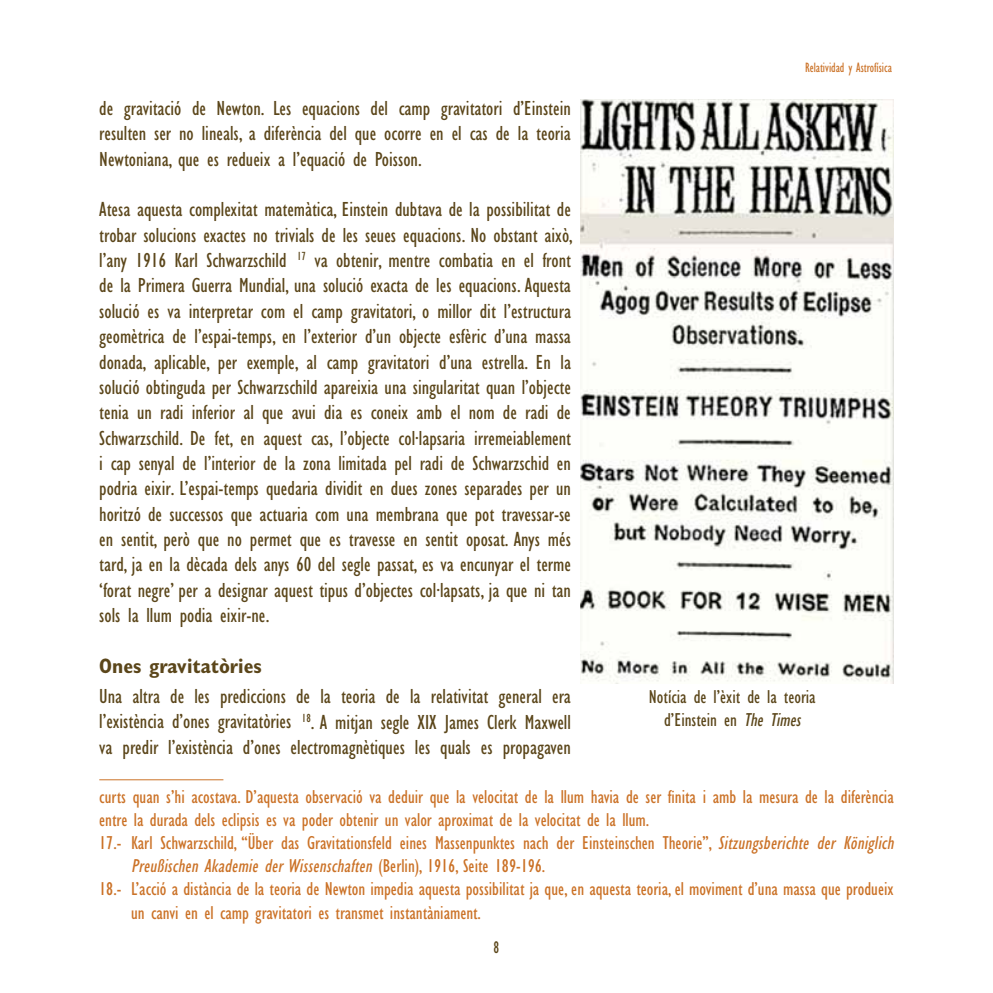
<style>
.page{position:relative;width:993px;height:993px;background:#fff}
.page>*{position:absolute;margin:0;border:0;box-sizing:border-box;transform-origin:0 0}
.t1{font:condensed 21px/25.4px "Gill Sans";color:#5b461a;text-align:justify}
.t2{font:700 condensed 21px "Gill Sans";color:#5b461a}
.t3{font:condensed 19.25px "Gill Sans";color:#cb7227}
.t4{font:italic condensed 19.25px "Gill Sans";color:#cb7227}
.t5{font:condensed 19.25px/23.1px "Gill Sans";color:#5b461a;text-align:center}
.t6{font:condensed 17.5px "Gill Sans";color:#5b461a;scale:.9 1}
.t7{font:condensed 14px "Gill Sans";color:#cb7227;scale:.9 1}
.s1{font-style:italic}
.s2{font-style:normal}
</style>
<div class="page">
<hr style="left:99px;top:779px;width:124px;height:1px;background:#cb7227">
<img style="left:580px;top:99px;width:313px;height:584px">
<p class="t7" style="left:805px;top:62px;width:98px">Relatividad y Astrofísica</p>
<p class="t1" style="left:99px;top:97px;width:473px">de gravitació de Newton. Les equacions del camp gravitatori d’Einstein resulten ser no lineals, a diferència del que ocorre en el cas de la teoria Newtoniana, que es redueix a l’equació de Poisson.</p>
<p class="t1" style="left:99px;top:199px;width:475px">Atesa aquesta complexitat matemàtica, Einstein dubtava de la possibilitat de trobar solucions exactes no trivials de les seues equacions. No obstant això, l’any 1916 Karl Schwarzschild <sup>17</sup> va obtenir, mentre combatia en el front de la Primera Guerra Mundial, una solució exacta de les equacions. Aquesta solució es va interpretar com el camp gravitatori, o millor dit l’estructura geomètrica de l’espai-temps, en l’exterior d’un objecte esfèric d’una massa donada, aplicable, per exemple, al camp gravitatori d’una estrella. En la solució obtinguda per Schwarzschild apareixia una singularitat quan l’objecte tenia un radi inferior al que avui dia es coneix amb el nom de radi de Schwarzschild. De fet, en aquest cas, l’objecte col·lapsaria irremeiablement i cap senyal de l’interior de la zona limitada pel radi de Schwarzschid en podria eixir. L’espai-temps quedaria dividit en dues zones separades per un horitzó de successos que actuaria com una membrana que pot travessar-se en sentit, però que no permet que es travesse en sentit oposat. Anys més tard, ja en la dècada dels anys 60 del segle passat, es va encunyar el terme ‘forat negre’ per a designar aquest tipus d’objectes col·lapsats, ja que ni tan sols la llum podia eixir-ne.</p>
<p class="t2" style="left:99px;top:657px;width:164px">Ones gravitatòries</p>
<p class="t1" style="left:99px;top:685px;width:473px">Una altra de les prediccions de la teoria de la relativitat general era l’existència d’ones gravitatòries <sup>18</sup>. A mitjan segle XIX James Clerk Maxwell va predir l’existència d’ones electromagnètiques les quals es propagaven</p>
<p class="t3" style="left:99px;top:789px;width:795px">curts quan s’hi acostava. D’aquesta observació va deduir que la velocitat de la llum havia de ser finita i amb la mesura de la diferència</p>
<p class="t3" style="left:99px;top:812px;width:551px">entre la durada dels eclipsis es va poder obtenir un valor aproximat de la velocitat de la llum.</p>
<p class="t3" style="left:99px;top:835px;width:798px">17.- Karl Schwarzschild, “Über das Gravitationsfeld eines Massenpunktes nach der Einsteinschen Theorie”, <span class="s1">Sitzungsberichte der Königlich</span></p>
<p class="t4" style="left:131px;top:858px;width:415px">Preußischen Akademie der Wissenschaften <span class="s2">( B e r l i n ) , 1 9 1 6 , S e i t e 1 8 9 - 1 9 6 .</span></p>
<p class="t3" style="left:99px;top:881px;width:795px">18.- L’acció a distància de la teoria de Newton impedia aquesta possibilitat ja que, en aquesta teoria, el moviment d’una massa que produeix</p>
<p class="t3" style="left:131px;top:904px;width:351px">un canvi en el camp gravitatori es transmet instantàniament.</p>
<p class="t5" style="left:648px;top:687px;width:168px">Notícia de l’èxit de la teoria d’Einstein en <span class="s1">The Times</span></p>
<p class="t6" style="left:493px;top:939px;width:8px">8</p>
</div>
